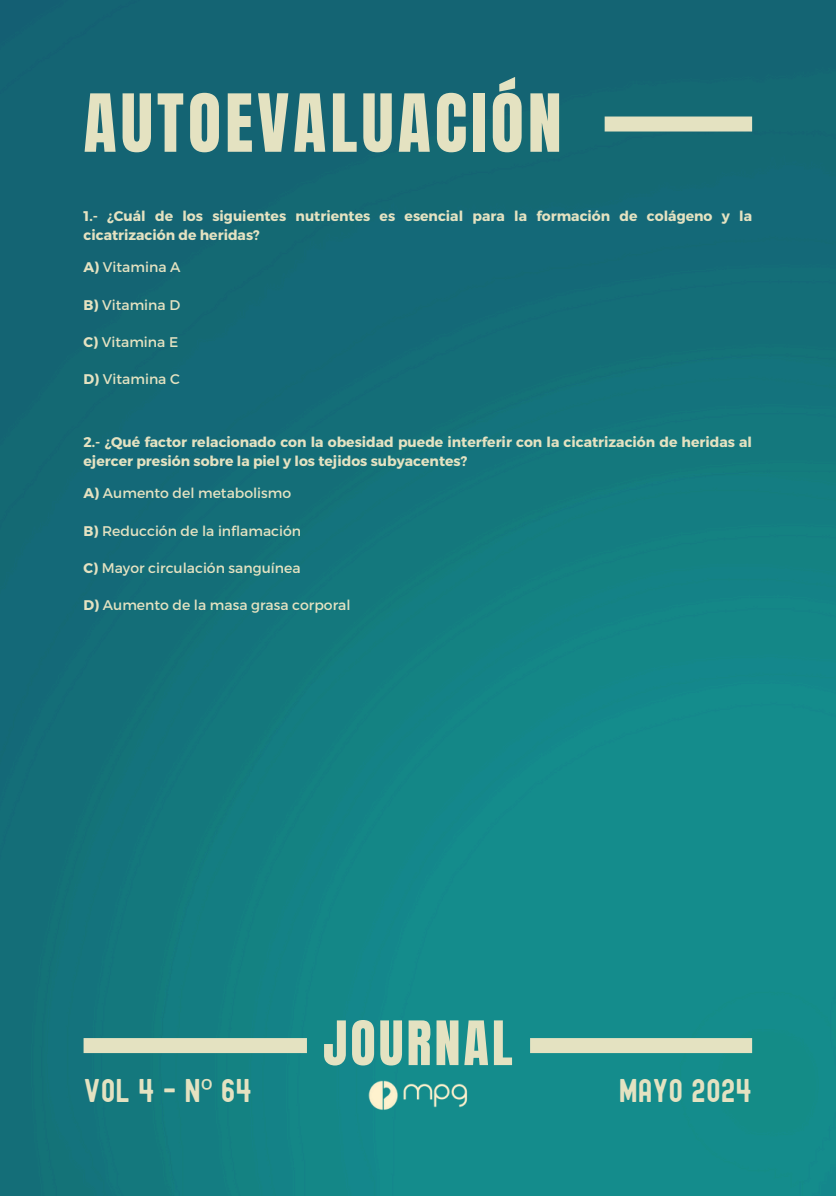
<style>
.page{position:relative;width:836px;height:1196px;background:#fff}
.page>*{position:absolute;margin:0;border:0;box-sizing:border-box;transform-origin:0 0}
.t1{font:68px "Anton";letter-spacing:.06em;color:#e4e2c1}
.t2{font:52px "Anton";letter-spacing:.06em;color:#e4e2c1}
.t3{font:32px "Edmund";color:#e4e2c1}
.t4{font:700 14px/18.6px "Montserrat";color:#e4e2c1}
.t5{font:14px "Montserrat";color:#e4e2c1}
.s1{font-weight:700}
.s2{font-family:"Noto Sans"}
</style>
<div class="page">
<img style="left:0;top:0;width:836px;height:1195px">
<div style="left:84px;top:1038px;width:223px;height:15px;background:#e4e2c1"></div>
<div style="left:530px;top:1038px;width:222px;height:15px;background:#e4e2c1"></div>
<div style="left:604px;top:116px;width:148px;height:15px;background:#e4e2c1"></div>
<img style="left:367px;top:1079px;width:101px;height:33px">
<p class="t1" style="left:84px;top:74px;width:479px">AUTOEVALUACIÓN</p>
<p class="t4" style="left:84px;top:206px;width:670px">1.- ¿Cuál de los siguientes nutrientes es esencial para la formación de colágeno y la cicatrización de heridas?</p>
<p class="t5" style="left:83px;top:258px;width:98px"><span class="s1">A)</span> Vitamina A</p>
<p class="t5" style="left:83px;top:295px;width:98px"><span class="s1">B)</span> Vitamina D</p>
<p class="t5" style="left:83px;top:333px;width:96px"><span class="s1">C)</span> Vitamina E</p>
<p class="t5" style="left:83px;top:370px;width:98px"><span class="s1">D)</span> Vitamina C</p>
<p class="t4" style="left:83px;top:432px;width:670px">2.- ¿Qué factor relacionado con la obesidad puede interferir con la cicatrización de heridas al ejercer presión sobre la piel y los tejidos subyacentes?</p>
<p class="t5" style="left:83px;top:484px;width:209px"><span class="s1">A)</span> Aumento del metabolismo</p>
<p class="t5" style="left:83px;top:521px;width:219px"><span class="s1">B)</span> Reducción de la inflamación</p>
<p class="t5" style="left:83px;top:559px;width:218px"><span class="s1">C)</span> Mayor circulación sanguínea</p>
<h3 class="t5" style="left:83px;top:596px;width:268px"><span class="s1">D)</span> Aumento de la masa grasa corporal</h3>
<h1 class="t2" style="left:323px;top:1005px;width:191px">JOURNAL</h1>
<h2 class="t3" style="left:84px;top:1076px;width:170px">VOL 4 - N<span class="s2">º</span> 64</h2>
<p class="t3" style="left:618px;top:1076px;width:135px">MAYO 2024</p>
</div>
